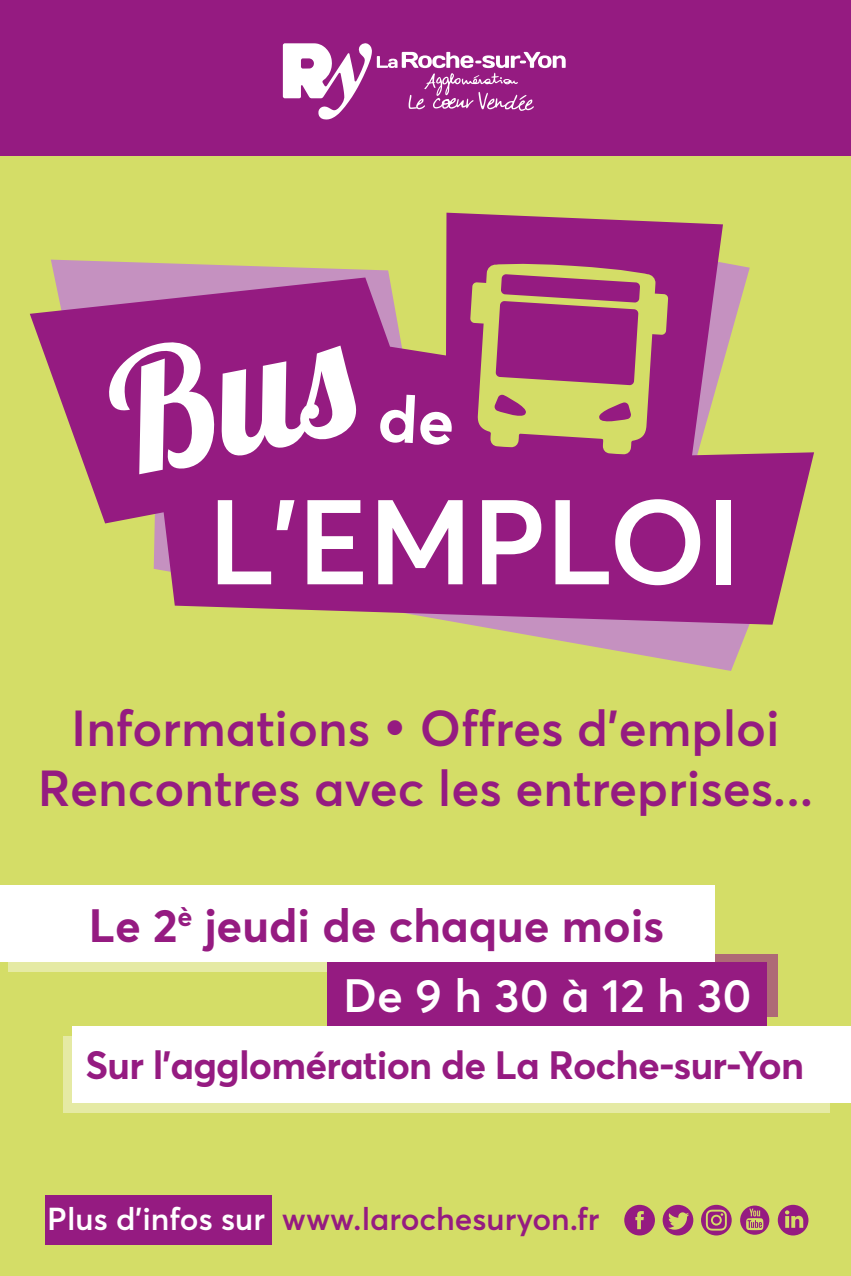
<style>
.page{position:relative;width:851px;height:1276px;background:#fff}
.page>*{position:absolute;margin:0;border:0;box-sizing:border-box;transform-origin:0 0}
.t1{font:600 49.8px/60px "Averta Std";color:#951b81;text-align:center}
.t2{font:700 46.2px/52.2px "Averta Std";color:#951b81}
.t3{font:600 46.2px "Averta Std";letter-spacing:-.005em;color:#fff}
.t4{font:700 39px "Averta Std";letter-spacing:-.02em;color:#951b81}
.t5{font:600 31.2px "Averta Std";color:#951b81}
.s1{font-weight:600;color:#fff}
.s2{color:#fff}
</style>
<div class="page">
<div style="left:0;top:23px;width:850px;height:1253px;background:#d4dd67"></div>
<div style="left:9px;top:895px;width:696px;height:77px;background:#e5eaa4"></div>
<div style="left:63px;top:1035px;width:766px;height:77px;background:linear-gradient(to right,#e5eaa4,#e5eaa4)"></div>
<div style="left:0;top:0;width:850px;height:155px;background:#951b81"></div>
<div style="left:45px;top:1195px;width:227px;height:49px;background:#951b81"></div>
<svg style="left:283px;top:43px;width:282px;height:76px"></svg>
<svg style="left:714px;top:954px;width:63px;height:63px"></svg>
<div style="left:0;top:885px;width:714px;height:77px;background:#fff"></div>
<div style="left:72px;top:1025px;width:778px;height:77px;background:#fff"></div>
<div style="left:327px;top:962px;width:439px;height:63px;background:#951b81"></div>
<svg style="left:466px;top:624px;width:307px;height:47px"></svg>
<svg style="left:30px;top:213px;width:784px;height:411px;fill:#951b81"></svg>
<svg style="left:470px;top:262px;width:198px;height:192px"></svg>
<svg style="left:105px;top:339px;width:254px;height:135px;background:#bf76b3"></svg>
<svg style="left:218px;top:500px;width:76px;height:84px;background:#b664a9"></svg>
<svg style="left:307px;top:500px;width:56px;height:84px;background:#cf99c6"></svg>
<svg style="left:378px;top:500px;width:84px;height:84px;background:#cd95c4"></svg>
<svg style="left:482px;top:500px;width:59px;height:84px;background:#cc91c2"></svg>
<svg style="left:555px;top:500px;width:53px;height:84px;background:#bc71b0"></svg>
<svg style="left:615px;top:499px;width:85px;height:86px;background:#c480b8"></svg>
<div style="left:716px;top:500px;width:14px;height:84px;background:#fff"></div>
<svg style="left:379px;top:395px;width:73px;height:50px;background:#c17ab5"></svg>
<svg style="left:777px;top:1204px;width:31px;height:31px"></svg>
<svg style="left:624px;top:1204px;width:30px;height:31px"></svg>
<svg style="left:662px;top:1204px;width:31px;height:31px"></svg>
<svg style="left:701px;top:1204px;width:30px;height:31px"></svg>
<svg style="left:712px;top:1216px;width:7px;height:7px"></svg>
<svg style="left:740px;top:1205px;width:29px;height:29px"></svg>
<p class="t1" style="left:38px;top:697px;width:777px">Informations • Offres d’emploi<br>Rencontres avec les entreprises...</p>
<p class="t2" style="left:89px;top:898px;width:576px">Le 2<sup>è</sup> jeudi de chaque mois</p>
<p class="t2" style="left:353px;top:908px;width:410px;text-indent:-276px">Le 2<sup>ème</sup> jeudi de chaque mois<br><span class="s1">De 9 h 30 à 12 h 30</span></p>
<p class="t3" style="left:343px;top:966px;width:410px">De 9 h 30 à 12 h 30</p>
<p class="t4" style="left:86px;top:1040px;width:720px">Sur l’agglomération de La Roche-sur-Yon</p>
<p class="t5" style="left:47px;top:1199px;width:553px"><span class="s2">Plus d’infos sur</span> www.larochesuryon.fr</p>
</div>
